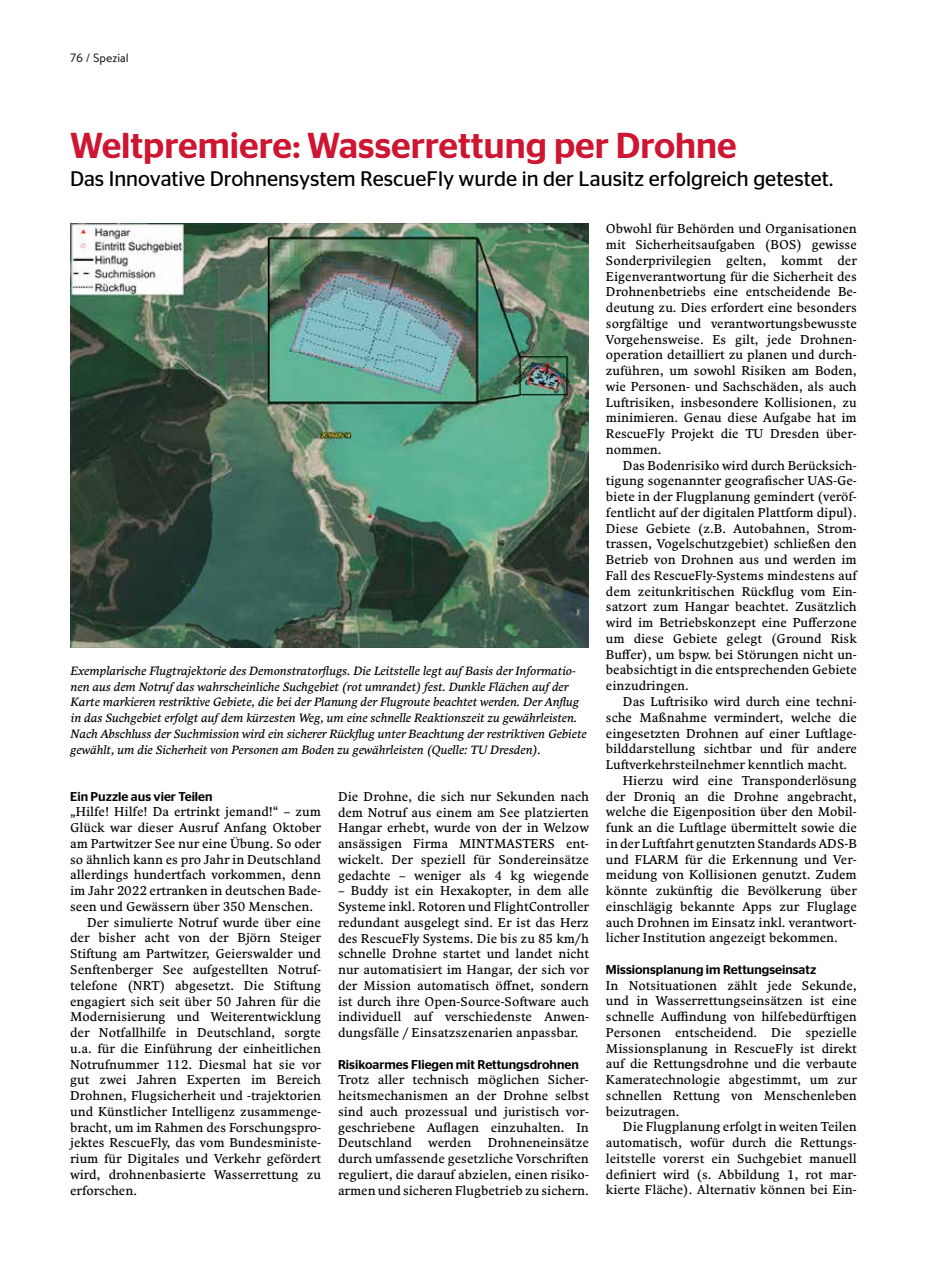
<style>
.page{position:relative;width:927px;height:1276px;background:#fff}
.page>*{position:absolute;margin:0;border:0;box-sizing:border-box;transform-origin:0 0}
.t1{font:500 36px "Stag Sans";color:#ce1531}
.t2{font:21px "Stag Sans";color:#000}
.t3{font:12.75px/15.8px "Comenia Text Pro";color:#000;text-align:justify}
.t4{font:500 12.75px "Stag Sans";color:#000}
.t5{font:italic 12px/15.8px "Comenia Text Pro";color:#000}
.t6{font:12px "Brandon Text";color:#000}
</style>
<div class="page">
<img style="left:70px;top:223px;width:519px;height:424px">
<p class="t6" style="left:70px;top:49px;width:60px">76 / Spezial</p>
<h1 class="t1" style="left:70px;top:125px;width:668px">Weltpremiere: Wasserrettung per Drohne</h1>
<h2 class="t2" style="left:70px;top:167px;width:765px">Das Innovative Drohnensystem RescueFly wurde in der Lausitz erfolgreich getestet.</h2>
<p class="t5" style="left:70px;top:663px;width:518px">Exemplarische Flugtrajektorie des Demonstratorflugs. Die Leitstelle legt auf Basis der Informatio&shy;nen aus dem Notruf das wahrscheinliche Suchgebiet (rot umrandet) fest. Dunkle Flächen auf der Karte markieren restriktive Gebiete, die bei der Planung der Flugroute beachtet werden. Der Anflug in das Suchgebiet erfolgt auf dem kürzesten Weg, um eine schnelle Reaktionszeit zu gewährleisten.<br>Nach Abschluss der Suchmission wird ein sicherer Rückflug unter Beachtung der restriktiven Gebiete gewählt, um die Sicherheit von Personen am Boden zu gewährleisten (Quelle: TU Dresden).</p>
<p class="t4" style="left:70px;top:789px;width:144px">Ein Puzzle aus vier Teilen</p>
<p class="t3" style="left:70px;top:804px;width:252px">„Hilfe! Hilfe! Da ertrinkt jemand!“ – zum</p>
<p class="t3" style="left:70px;top:820px;width:252px">Glück war dieser Ausruf Anfang Oktober</p>
<p class="t3" style="left:70px;top:836px;width:252px">am Partwitzer See nur eine Übung. So oder</p>
<p class="t3" style="left:70px;top:852px;width:252px">so ähnlich kann es pro Jahr in Deutschland</p>
<p class="t3" style="left:70px;top:867px;width:252px">allerdings hundertfach vorkommen, denn</p>
<p class="t3" style="left:70px;top:883px;width:252px">im Jahr 2022 ertranken in deutschen Bade-</p>
<p class="t3" style="left:70px;top:899px;width:244px">seen und Gewässern über 350 Menschen.</p>
<p class="t3" style="left:87px;top:915px;width:235px">Der simulierte Notruf wurde über eine</p>
<p class="t3" style="left:70px;top:930px;width:252px">der bisher acht von der Björn Steiger</p>
<p class="t3" style="left:70px;top:946px;width:252px">Stiftung am Partwitzer, Geierswalder und</p>
<p class="t3" style="left:70px;top:962px;width:252px">Senftenberger See aufgestellten Notruf-</p>
<p class="t3" style="left:70px;top:978px;width:252px">telefone (NRT) abgesetzt. Die Stiftung</p>
<p class="t3" style="left:70px;top:993px;width:252px">engagiert sich seit über 50 Jahren für die</p>
<p class="t3" style="left:70px;top:1009px;width:252px">Modernisierung und Weiterentwicklung</p>
<p class="t3" style="left:70px;top:1025px;width:252px">der Notfallhilfe in Deutschland, sorgte</p>
<p class="t3" style="left:70px;top:1041px;width:252px">u.a. für die Einführung der einheitlichen</p>
<p class="t3" style="left:70px;top:1056px;width:252px">Notrufnummer 112. Diesmal hat sie vor</p>
<p class="t3" style="left:70px;top:1072px;width:252px">gut zwei Jahren Experten im Bereich</p>
<p class="t3" style="left:70px;top:1088px;width:252px">Drohnen, Flugsicherheit und -trajektorien</p>
<p class="t3" style="left:70px;top:1104px;width:252px">und Künstlicher Intelligenz zusammenge-</p>
<p class="t3" style="left:70px;top:1119px;width:252px">bracht, um im Rahmen des Forschungspro-</p>
<p class="t3" style="left:70px;top:1135px;width:252px">jektes RescueFly, das vom Bundesministe-</p>
<p class="t3" style="left:70px;top:1151px;width:252px">rium für Digitales und Verkehr gefördert</p>
<p class="t3" style="left:70px;top:1167px;width:252px">wird, drohnenbasierte Wasserrettung zu</p>
<p class="t3" style="left:70px;top:1182px;width:68px">erforschen.</p>
<p class="t3" style="left:338px;top:789px;width:252px">Die Drohne, die sich nur Sekunden nach dem Notruf aus einem am See platzierten Hangar erhebt, wurde von der in Welzow ansässigen Firma MINTMASTERS ent&shy;wickelt. Der speziell für Sondereinsätze gedachte – weniger als 4 kg wiegende</p>
<p class="t3" style="left:338px;top:883px;width:252px">– Buddy ist ein Hexakopter, in dem alle Systeme inkl. Rotoren und FlightController redundant ausgelegt sind. Er ist das Herz des RescueFly Systems. Die bis zu 85 km/h schnelle Drohne startet und landet nicht nur automatisiert im Hangar, der sich vor der Mission automatisch öffnet, sondern ist durch ihre Open-Source-Software auch individuell auf verschiedenste Anwen&shy;dungsfälle / Einsatzszenarien anpassbar.</p>
<p class="t4" style="left:338px;top:1056px;width:242px">Risikoarmes Fliegen mit Rettungsdrohnen</p>
<p class="t3" style="left:338px;top:1072px;width:252px">Trotz aller technisch möglichen Sicher&shy;heitsmechanismen an der Drohne selbst sind auch prozessual und juristisch vor&shy;geschriebene Auflagen einzuhalten. In Deutschland</p>
<p class="t3" style="left:338px;top:1135px;width:252px;text-indent:150px">Drohneneinsätze durch umfassende gesetzliche Vorschriften reguliert, die darauf abzielen, einen risiko&shy;armen und sicheren Flugbetrieb zu sichern.</p>
<p class="t3" style="left:428px;top:1135px;width:45px">werden</p>
<p class="t3" style="left:606px;top:222px;width:252px">Obwohl für Behörden und Organisationen mit Sicherheitsaufgaben (BOS) gewisse Sonderprivilegien gelten, kommt der Eigenverantwortung für die Sicherheit des Drohnenbetriebs eine entscheidende Be&shy;deutung zu. Dies erfordert eine besonders sorgfältige und verantwortungsbewusste Vorgehensweise. Es gilt, jede Drohnen&shy;operation detailliert zu planen und durch&shy;zuführen, um sowohl Risiken am Boden, wie Personen- und Sachschäden, als auch Luftrisiken, insbesondere Kollisionen, zu minimieren. Genau diese Aufgabe hat im RescueFly Projekt die TU Dresden über&shy;nommen.</p>
<p class="t3" style="left:606px;top:458px;width:252px;text-indent:17px">Das Bodenrisiko wird durch Berücksich&shy;tigung sogenannter geografischer UAS-Ge&shy;biete in der Flugplanung gemindert (veröf&shy;fentlicht auf der digitalen Plattform dipul).<br>Diese Gebiete (z.B. Autobahnen, Strom&shy;trassen, Vogelschutzgebiet) schließen den Betrieb von Drohnen aus und werden im Fall des RescueFly-Systems mindestens auf dem zeitunkritischen Rückflug vom Ein&shy;satzort zum Hangar beachtet. Zusätzlich wird im Betriebskonzept eine Pufferzone um diese Gebiete gelegt (Ground Risk Buffer), um bspw. bei Störungen nicht un&shy;beabsichtigt in die entsprechenden Gebiete einzudringen.</p>
<p class="t3" style="left:623px;top:694px;width:235px">Das Luftrisiko wird durch eine techni-</p>
<p class="t3" style="left:606px;top:710px;width:252px">sche Maßnahme vermindert, welche die</p>
<p class="t3" style="left:606px;top:725px;width:252px">eingesetzten Drohnen auf einer Luftlage-</p>
<p class="t3" style="left:606px;top:741px;width:252px">bilddarstellung sichtbar und für andere</p>
<p class="t3" style="left:606px;top:757px;width:243px">Luftverkehrsteilnehmer kenntlich macht.</p>
<p class="t3" style="left:623px;top:773px;width:235px">Hierzu wird eine Transponderlösung</p>
<p class="t3" style="left:606px;top:788px;width:252px">der Droniq an die Drohne angebracht,</p>
<p class="t3" style="left:606px;top:804px;width:252px">welche die Eigenposition über den Mobil-</p>
<p class="t3" style="left:606px;top:820px;width:252px">funk an die Luftlage übermittelt sowie die</p>
<p class="t3" style="left:606px;top:836px;width:252px">in der Luftfahrt genutzten Standards ADS-B</p>
<p class="t3" style="left:606px;top:851px;width:252px">und FLARM für die Erkennung und Ver-</p>
<p class="t3" style="left:606px;top:867px;width:252px">meidung von Kollisionen genutzt. Zudem</p>
<p class="t3" style="left:606px;top:883px;width:252px">könnte zukünftig die Bevölkerung über</p>
<p class="t3" style="left:606px;top:899px;width:252px">einschlägig bekannte Apps zur Fluglage</p>
<p class="t3" style="left:606px;top:914px;width:252px">auch Drohnen im Einsatz inkl. verantwort-</p>
<p class="t3" style="left:606px;top:930px;width:234px">licher Institution angezeigt bekommen.</p>
<p class="t4" style="left:606px;top:962px;width:212px">Missionsplanung im Rettungseinsatz</p>
<p class="t3" style="left:606px;top:977px;width:252px">In Notsituationen zählt jede Sekunde, und in Wasserrettungseinsätzen ist eine schnelle Auffindung von hilfebedürftigen Personen entscheidend. Die spezielle Missionsplanung in RescueFly ist direkt auf die Rettungsdrohne und die verbaute Kameratechnologie abgestimmt, um zur schnellen Rettung von Menschenleben beizutragen.</p>
<p class="t3" style="left:606px;top:1119px;width:252px;text-indent:17px">Die Flugplanung erfolgt in weiten Teilen automatisch, wofür durch die Rettungs&shy;leitstelle vorerst ein Suchgebiet manuell definiert wird (s. Abbildung 1, rot mar&shy;kierte Fläche). Alternativ können bei Ein-</p>
</div>
